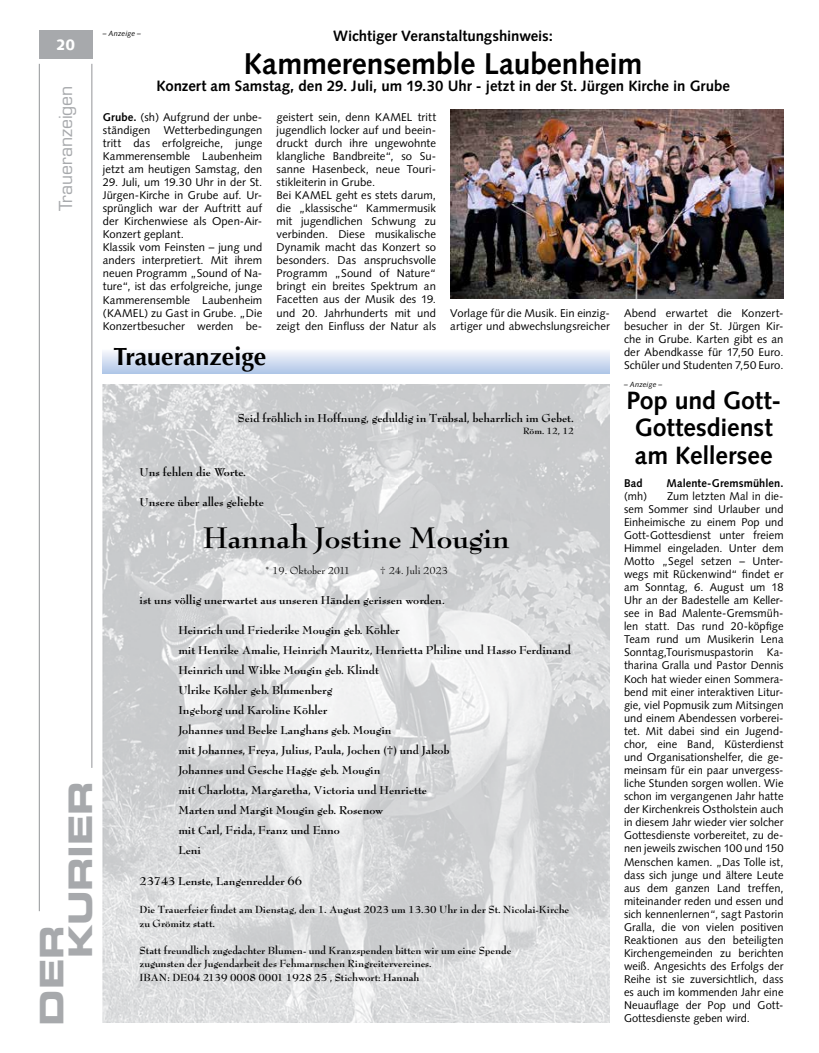
<style>
.page{position:relative;width:819px;height:1053px;background:#fff}
.page>*{position:absolute;margin:0;border:0;box-sizing:border-box;transform-origin:0 0}
.t1{font:700 32.5px "Bernhard Modern Std";color:#000}
.t2{font:32.5px/28.9px "Eurostile LT Std Bold Ex 2";letter-spacing:-.01em;color:#a7a9ac}
.t3{font:700 30px "Syntax LT Std";letter-spacing:-.005em;color:#000}
.t4{font:700 25px/27.5px "Syntax LT Std";letter-spacing:-.005em;color:#000;text-align:center}
.t5{font:700 25px "Optima";color:#000}
.t6{font:17.5px "Eurostile LT Std";letter-spacing:-.005em;color:#a7a9ac}
.t7{font:700 15px "Syntax LT Std";letter-spacing:-.005em;color:#000}
.t8{font:900 15px "Syntax LT Std";color:#fff}
.t9{font:700 12.5px/20px "Bernhard Modern Std";color:#000}
.t10{font:11.25px/13px "Syntax";letter-spacing:.005em;color:#000;text-align:justify}
.t11{font:700 11.25px/13.5px "Bernhard Modern Std";color:#000}
.t12{font:11.25px "Bernhard Modern Std";color:#000}
.t13{font:700 11.25px "Syntax";letter-spacing:.01em;color:#000}
.t14{font:700 10px "Bernhard Modern Std";color:#000}
.t15{font:italic 7.5px "Syntax LT Std";letter-spacing:.01em;color:#000}
.s1{font-weight:700}
</style>
<div class="page">
<hr style="left:39px;top:64px;width:1px;height:847px;background:#939598">
<hr style="left:92px;top:64px;width:1px;height:703px;background:#939598">
<div style="left:39px;top:30px;width:53px;height:29px;background:#a7a9ac"></div>
<img style="left:103px;top:384px;width:506px;height:638px">
<svg style="left:103px;top:351px;width:506px;height:22px;background:#d2ddf1"></svg>
<img style="left:450px;top:109px;width:333px;height:190px">
<p class="t8" style="left:56px;top:36px;width:21px">20</p>
<p class="t6" style="left:55px;top:211px;width:127px;rotate:-90deg">Traueranzeigen</p>
<p class="t2" style="left:37px;top:958px;width:179px;text-indent:-67px;rotate:-90deg">DER<br>KURIER</p>
<p class="t7" style="left:333px;top:28px;width:221px">Wichtiger Veranstaltungshinweis:</p>
<p class="t3" style="left:244px;top:46px;width:400px">Kammerensemble Laubenheim</p>
<p class="t7" style="left:156px;top:78px;width:575px">Konzert am Samstag, den 29. Juli, um 19.30 Uhr - jetzt in der St. Jürgen Kirche in Grube</p>
<p class="t10" style="left:103px;top:110px;width:161px"><span class="s1">Grube.</span> (sh) Aufgrund der unbe&shy;ständigen Wetterbedingungen tritt das erfolgreiche, junge Kammerensemble Laubenheim jetzt am heutigen Samstag, den</p>
<p class="t10" style="left:103px;top:175px;width:161px;text-align:left">29. Juli, um 19.30 Uhr in der St.<br>Jürgen-Kirche in Grube auf. Ur&shy;sprünglich war der Auftritt auf der Kirchenwiese als Open-Air-<br>Konzert geplant.<br>Klassik vom Feinsten – jung und anders interpretiert. Mit ihrem neuen Programm „Sound of Na&shy;ture“, ist das erfolgreiche, junge<br>Kammerensemble Laubenheim (KAMEL) zu Gast in Grube. „Die<br>Konzertbesucher werden be-</p>
<p class="t15" style="left:103px;top:29px;width:40px">– Anzeige –</p>
<p class="t10" style="left:276px;top:110px;width:161px;text-align:left">geistert sein, denn KAMEL tritt jugendlich locker auf und beein&shy;druckt durch ihre ungewohnte klangliche Bandbreite“, so Su&shy;sanne Hasenbeck, neue Touri&shy;stikleiterin in Grube.<br>Bei KAMEL geht es stets darum, die „klassische“ Kammermusik mit jugendlichen Schwung zu verbinden. Diese musikalische<br>Dynamik macht das Konzert so besonders. Das anspruchsvolle<br>Programm „Sound of Nature“ bringt ein breites Spektrum an<br>Facetten aus der Musik des 19. und 20. Jahrhunderts mit und zeigt den Einfluss der Natur als</p>
<p class="t10" style="left:450px;top:306px;width:161px">Vorlage für die Musik. Ein einzig&shy;artiger und abwechslungsreicher</p>
<p class="t10" style="left:624px;top:306px;width:161px">Abend erwartet die Konzert&shy;besucher in der St. Jürgen Kir&shy;che in Grube. Karten gibt es an der Abendkasse für 17,50 Euro.<br>Schüler und Studenten 7,50 Euro.</p>
<p class="t4" style="left:626px;top:387px;width:156px">Pop und Gott-<br>Gottesdienst am Kellersee</p>
<p class="t13" style="left:624px;top:476px;width:20px">Bad</p>
<p class="t13" style="left:666px;top:476px;width:119px">Malente-Gremsmühlen.</p>
<p class="t10" style="left:624px;top:489px;width:25px">(mh)</p>
<p class="t5" style="left:113px;top:342px;width:154px">Traueranzeige</p>
<p class="t15" style="left:624px;top:380px;width:40px">– Anzeige –</p>
<p class="t9" style="left:238px;top:408px;width:337px">Seid fröhlich in Hoffnung, geduldig in Trübsal, beharrlich im Gebet.</p>
<p class="t14" style="left:523px;top:425px;width:52px">Röm. 12, 12</p>
<p class="t9" style="left:140px;top:462px;width:108px">Uns fehlen die Worte.</p>
<p class="t9" style="left:140px;top:492px;width:126px">Unsere über alles geliebte</p>
<p class="t10" style="left:624px;top:489px;width:161px;text-indent:43px">Zum letzten Mal in die&shy;sem Sommer sind Urlauber und Einheimische zu einem Pop und Gott-Gottesdienst unter freiem Himmel eingeladen. Unter dem Motto „Segel setzen – Unter&shy;wegs mit Rückenwind“ findet er am Sonntag, 6. August um 18<br>Uhr an der Badestelle am Keller&shy;see in Bad Malente-Gremsmüh&shy;len statt. Das rund 20-köpfige Team rund um Musikerin Lena Sonntag‚Tourismuspastorin Ka&shy;tharina Gralla und Pastor Dennis Koch hat wieder einen Sommera&shy;bend mit einer interaktiven Litur&shy;gie, viel Popmusik zum Mitsingen und einem Abendessen vorberei&shy;tet. Mit dabei sind ein Jugend&shy;chor, eine Band, Küsterdienst und Organisationshelfer, die ge&shy;meinsam für ein paar unvergess&shy;liche Stunden sorgen wollen. Wie schon im vergangenen Jahr hatte der Kirchenkreis Ostholstein auch in diesem Jahr wieder vier solcher Gottesdienste vorbereitet, zu de&shy;nen jeweils zwischen 100 und 150<br>Menschen kamen. „Das Tolle ist, dass sich junge und ältere Leute aus dem ganzen Land treffen, miteinander reden und essen und sich kennenlernen“, sagt Pastorin Gralla, die von vielen positiven Reaktionen aus den beteiligten Kirchengemeinden zu berichten weiß. Angesichts des Erfolgs der Reihe ist sie zuversichtlich, dass es auch im kommenden Jahr eine Neuauflage der Pop und Gott-Gottesdienste geben wird.</p>
<p class="t1" style="left:203px;top:520px;width:308px">Hannah Jostine Mougin</p>
<p class="t12" style="left:265px;top:564px;width:87px">* 19. Oktober 2011</p>
<p class="t12" style="left:380px;top:564px;width:69px">† 24. Juli 2023</p>
<p class="t9" style="left:140px;top:590px;width:307px">ist uns völlig unerwartet aus unseren Händen gerissen worden.</p>
<p class="t9" style="left:178px;top:620px;width:394px">Heinrich und Friederike Mougin geb. Köhler<br>mit Henrike Amalie, Heinrich Mauritz, Henrietta Philine und Hasso Ferdinand Heinrich und Wibke Mougin geb. Klindt<br>Ulrike Köhler geb. Blumenberg<br>Ingeborg und Karoline Köhler<br>Johannes und Beeke Langhans geb. Mougin<br>mit Johannes, Freya, Julius, Paula, Jochen (†) und Jakob<br>Johannes und Gesche Hagge geb. Mougin<br>mit Charlotta, Margaretha, Victoria und Henriette<br>Marten und Margit Mougin geb. Rosenow<br>mit Carl, Frida, Franz und Enno<br>Leni</p>
<p class="t9" style="left:140px;top:870px;width:164px">23743 Lenste, Langenredder 66</p>
<p class="t11" style="left:140px;top:902px;width:431px">Die Trauerfeier findet am Dienstag, den 1. August 2023 um 13.30 Uhr in der St. Nicolai-Kirche zu Grömitz statt.</p>
<p class="t11" style="left:140px;top:943px;width:373px">Statt freundlich zugedachter Blumen- und Kranzspenden bitten wir um eine Spende zugunsten der Jugendarbeit des Fehmarnschen Ringreitervereines.<br>IBAN: DE04 2139 0008 0001 1928 25 , Stichwort: Hannah</p>
</div>
